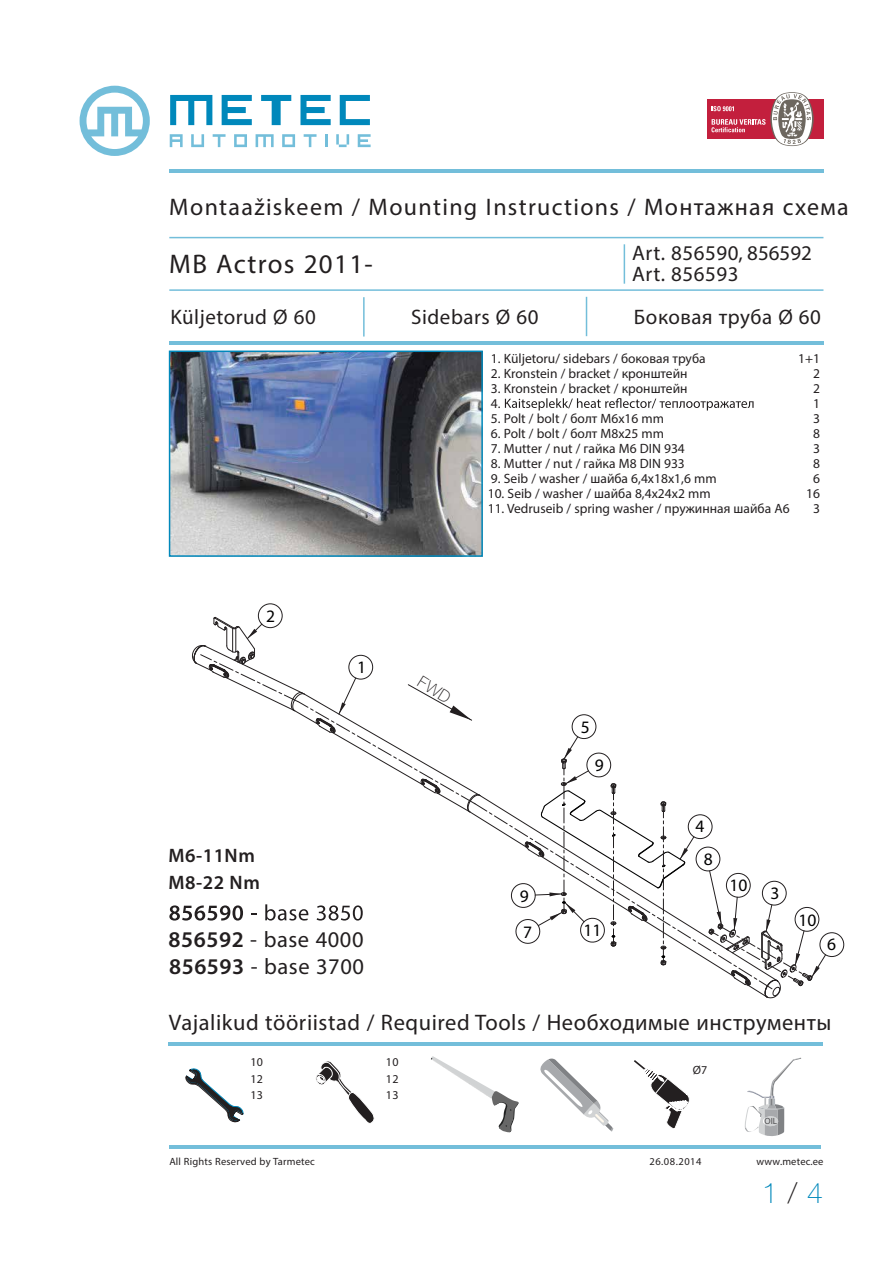
<style>
.page{position:relative;width:893px;height:1263px;background:#fff}
.page>*{position:absolute;margin:0;border:0;box-sizing:border-box;transform-origin:0 0}
.t1{font:100 28.5px "Helvetica Neue CE";color:#08b}
.t2{font:27px "Myriad Pro";letter-spacing:.05em;color:#231f20}
.t3{font:300 24px "Myriad Pro";letter-spacing:.055em;color:#231f20}
.t4{font:300 22.5px "Myriad Pro";letter-spacing:.025em;color:#231f20}
.t5{font:21px/21px "Myriad Pro";letter-spacing:.025em;color:#231f20}
.t6{font:600 19.5px/27px "Myriad Pro";letter-spacing:.025em;color:#231f20}
.t7{font:300 17.55px "Myriad Pro";color:#000}
.t8{font:13.5px/15px "Myriad Pro";color:#231f20}
.t9{font:12px/16.5px "Myriad Pro";letter-spacing:.025em;color:#231f20;text-align:justify}
.t10{font:300 10.5px "Myriad Pro";letter-spacing:.015em;color:#231f20}
.t11{font:9px "Myriad Pro";color:#4d4d4f}
.s1{font-weight:600}
.s2{color:#231f20}
</style>
<div class="page">
<hr style="left:169px;top:169px;width:655px;height:3px;background:#73beda">
<hr style="left:169px;top:1145px;width:652px;height:3px;background:#73beda">
<hr style="left:624px;top:244px;width:1px;height:40px;background:#73beda">
<hr style="left:169px;top:237px;width:654px;height:1px;background:#73beda">
<hr style="left:169px;top:342px;width:655px;height:3px;background:#73beda">
<hr style="left:169px;top:289px;width:654px;height:2px;background:#73beda">
<svg style="left:80px;top:86px;width:70px;height:70px"></svg>
<svg style="left:340px;top:95px;width:30px;height:30px"></svg>
<svg style="left:300px;top:95px;width:31px;height:30px"></svg>
<svg style="left:222px;top:95px;width:30px;height:30px"></svg>
<svg style="left:170px;top:95px;width:42px;height:30px"></svg>
<svg style="left:261px;top:95px;width:30px;height:30px"></svg>
<svg style="left:170px;top:134px;width:13px;height:13px"></svg>
<svg style="left:191px;top:134px;width:13px;height:13px"></svg>
<svg style="left:213px;top:134px;width:13px;height:13px"></svg>
<svg style="left:234px;top:134px;width:13px;height:13px"></svg>
<svg style="left:256px;top:134px;width:18px;height:13px"></svg>
<svg style="left:282px;top:134px;width:13px;height:13px"></svg>
<svg style="left:304px;top:134px;width:13px;height:13px"></svg>
<svg style="left:325px;top:134px;width:3px;height:13px"></svg>
<svg style="left:336px;top:134px;width:13px;height:13px"></svg>
<svg style="left:358px;top:134px;width:13px;height:13px"></svg>
<img style="left:172px;top:353px;width:308px;height:201px">
<div style="left:169px;top:350px;width:314px;height:207px;border:2px solid #08b"></div>
<hr style="left:169px;top:1043px;width:654px;height:3px;background:#73beda">
<svg style="left:505px;top:398px;width:249px;height:12px"></svg>
<svg style="left:185px;top:1068px;width:59px;height:55px"></svg>
<svg style="left:316px;top:1061px;width:59px;height:63px"></svg>
<div style="left:707px;top:99px;width:116px;height:40px;background:#c31f3d"></div>
<svg style="left:711px;top:92px;width:103px;height:54px"></svg>
<hr style="left:586px;top:297px;width:1px;height:39px;background:#73beda">
<hr style="left:363px;top:297px;width:2px;height:40px;background:#73beda">
<div style="left:258px;top:604px;width:24px;height:24px;border:1px solid #231f20;border-radius:50%"></div>
<div style="left:820px;top:932px;width:24px;height:25px;border:1px solid #231f20;border-radius:50%"></div>
<svg style="left:431px;top:1056px;width:88px;height:76px"></svg>
<svg style="left:540px;top:1058px;width:73px;height:74px"></svg>
<svg style="left:634px;top:1060px;width:56px;height:69px"></svg>
<svg style="left:744px;top:1058px;width:57px;height:78px"></svg>
<svg style="left:169px;top:616px;width:657px;height:382px"></svg>
<h3 class="t3" style="left:169px;top:192px;width:681px">Montaažiskeem / Mounting Instructions / Монтажная схема</h3>
<h3 class="t5" style="left:632px;top:242px;width:181px">Art. 856590, 856592<br>Art. 856593</h3>
<h2 class="t2" style="left:169px;top:247px;width:205px">MB Actros 2011-</h2>
<h3 class="t5" style="left:170px;top:306px;width:147px">Küljetorud Ø 60</h3>
<h3 class="t5" style="left:411px;top:306px;width:129px">Sidebars Ø 60</h3>
<h3 class="t5" style="left:634px;top:306px;width:189px">Боковая труба Ø 60</h3>
<p class="t7" style="left:266px;top:605px;width:10px">2</p>
<h3 class="t6" style="left:169px;top:841px;width:93px">M6-11Nm<br>M8-22 Nm</h3>
<p class="t7" style="left:357px;top:656px;width:10px">1</p>
<h3 class="t4" style="left:169px;top:926px;width:196px"><span class="s1">856592</span> - base 4000</h3>
<h3 class="t4" style="left:169px;top:952px;width:196px"><span class="s1">856593</span> - base 3700</h3>
<p class="t8" style="left:491px;top:351px;width:216px">1. Küljetoru/ sidebars / боковая труба</p>
<p class="t8" style="left:491px;top:366px;width:198px">2. Kronstein / bracket / кронштейн</p>
<p class="t8" style="left:491px;top:381px;width:198px">3. Kronstein / bracket / кронштейн<br>4.</p>
<p class="t8" style="left:491px;top:411px;width:175px">5. Polt / bolt / болт M6x16 mm</p>
<p class="t8" style="left:491px;top:426px;width:175px">6. Polt / bolt / болт M8x25 mm</p>
<p class="t8" style="left:491px;top:441px;width:195px">7. Mutter / nut / гайка M6 DIN 934</p>
<p class="t8" style="left:491px;top:456px;width:195px">8. Mutter / nut / гайка M8 DIN 933</p>
<p class="t8" style="left:491px;top:471px;width:227px">9. Seib / washer / шайба 6,4x18x1,6 mm</p>
<p class="t8" style="left:488px;top:486px;width:224px">10. Seib / washer / шайба 8,4x24x2 mm</p>
<p class="t8" style="left:488px;top:501px;width:303px">11. Vedruseib / spring washer / пружинная шайба A6</p>
<p class="t8" style="left:798px;top:351px;width:23px;text-align:right">1+1<br>2<br>2<br>1<br>3<br>8<br>3<br>8<br>6<br>16<br>3</p>
<p class="t7" style="left:520px;top:885px;width:10px">9</p>
<p class="t7" style="left:523px;top:921px;width:10px">7</p>
<p class="t7" style="left:581px;top:716px;width:10px">5</p>
<p class="t7" style="left:595px;top:754px;width:10px">9</p>
<p class="t7" style="left:584px;top:919px;width:19px">11</p>
<p class="t7" style="left:695px;top:815px;width:10px">4</p>
<p class="t7" style="left:704px;top:848px;width:10px">8</p>
<p class="t7" style="left:730px;top:874px;width:19px">10</p>
<p class="t7" style="left:771px;top:882px;width:10px">3</p>
<p class="t7" style="left:798px;top:909px;width:19px">10</p>
<p class="t7" style="left:827px;top:933px;width:10px">6</p>
<h3 class="t4" style="left:169px;top:1009px;width:664px">Vajalikud tööriistad / Required Tools / Необходимые инструменты</h3>
<p class="t9" style="left:250px;top:1054px;width:14px">10<br>12<br>13</p>
<p class="t9" style="left:386px;top:1054px;width:14px">10<br>12<br>13</p>
<p class="t9" style="left:693px;top:1061px;width:16px">Ø7</p>
<p class="t11" style="left:764px;top:1115px;width:14px">OIL</p>
<p class="t10" style="left:169px;top:1155px;width:147px">All Rights Reserved by Tarmetec</p>
<p class="t10" style="left:756px;top:1155px;width:69px">www.metec.ee</p>
<p class="t10" style="left:649px;top:1155px;width:54px">26.08.2014</p>
<h1 class="t1" style="left:762px;top:1176px;width:62px">1<span class="s2">/</span>4</h1>
</div>
